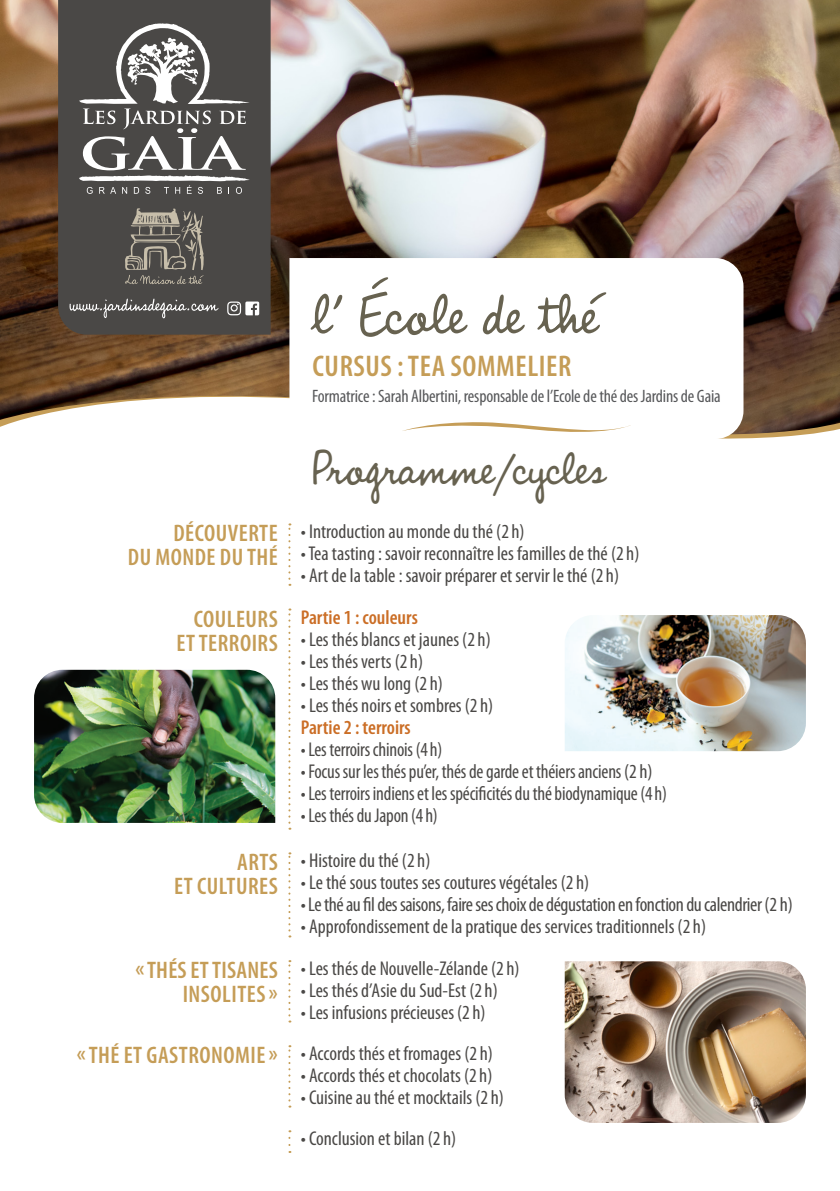
<style>
.page{position:relative;width:840px;height:1191px;background:#fff}
.page>*{position:absolute;margin:0;border:0;box-sizing:border-box;transform-origin:0 0}
.t1{font:60px "Jardins Gaia Script";color:#676250}
.t2{font:48px "Jardins Gaia Script";color:#676250}
.t3{font:600 condensed 30px "Myriad Pro";letter-spacing:.02em;color:#c59d57}
.t4{font:600 condensed 24px/24px "Myriad Pro";letter-spacing:.02em;color:#c59d57;text-align:right}
.t5{font:condensed 20px "Myriad Pro";color:#4a4846}
.t6{font:condensed 20px "Myriad Pro";color:#4a4846;scale:.96 1}
.t7{font:condensed 20px "Myriad Pro";letter-spacing:-.02em;color:#4a4846}
.t8{font:600 condensed 20px "Myriad Pro";color:#cb6e26}
.t9{font:condensed 18px "Myriad Pro";letter-spacing:-.01em;color:#57585a}
</style>
<div class="page">
<img style="left:0;top:0;width:839px;height:436px">
<div style="left:58px;top:0;width:212px;height:334px;background:#4a4846"></div>
<svg style="left:79px;top:23px;width:170px;height:171px"></svg>
<svg style="left:69px;top:298px;width:149px;height:20px;background:#656462"></svg>
<svg style="left:227px;top:301px;width:32px;height:14px"></svg>
<svg style="left:125px;top:208px;width:79px;height:76px;background:#6d6962"></svg>
<svg style="left:289px;top:258px;width:454px;height:181px"></svg>
<svg style="left:401px;top:420px;width:229px;height:17px"></svg>
<svg style="left:288px;top:523px;width:2px;height:63px"></svg>
<svg style="left:288px;top:608px;width:2px;height:221px"></svg>
<svg style="left:288px;top:852px;width:2px;height:85px"></svg>
<svg style="left:288px;top:960px;width:2px;height:62px"></svg>
<svg style="left:288px;top:1045px;width:2px;height:62px"></svg>
<svg style="left:288px;top:1130px;width:2px;height:15px"></svg>
<img style="left:564px;top:961px;width:241px;height:162px">
<img style="left:34px;top:670px;width:241px;height:153px">
<img style="left:565px;top:615px;width:240px;height:136px">
<p class="t1" style="left:312px;top:277px;width:286px">l’ École de thé</p>
<p class="t3" style="left:312px;top:348px;width:260px">CURSUS : TEA SOMMELIER</p>
<p class="t9" style="left:312px;top:385px;width:410px">Formatrice : Sarah Albertini, responsable de l’Ecole de thé des Jardins de Gaia</p>
<p class="t2" style="left:312px;top:439px;width:294px">Programme/cycles</p>
<p class="t4" style="left:128px;top:521px;width:151px">DÉCOUVERTE<br>DU MONDE DU THÉ</p>
<p class="t5" style="left:300px;top:520px;width:225px">• Introduction au monde du thé (2 h)</p>
<p class="t5" style="left:300px;top:542px;width:340px">• Tea tasting : savoir reconnaître les familles de thé (2 h)</p>
<p class="t5" style="left:300px;top:564px;width:319px">• Art de la table : savoir préparer et servir le thé (2 h)</p>
<p class="t4" style="left:176px;top:606px;width:103px">COULEURS<br>ET TERROIRS</p>
<p class="t8" style="left:300px;top:604px;width:118px">Partie 1 : couleurs</p>
<p class="t5" style="left:300px;top:627px;width:191px">• Les thés blancs et jaunes (2 h)</p>
<p class="t5" style="left:300px;top:649px;width:124px">• Les thés verts (2 h)</p>
<p class="t5" style="left:300px;top:671px;width:143px">• Les thés wu long (2 h)</p>
<p class="t5" style="left:300px;top:693px;width:194px">• Les thés noirs et sombres (2 h)</p>
<p class="t8" style="left:300px;top:714px;width:111px">Partie 2 : terroirs</p>
<p class="t6" style="left:300px;top:737px;width:149px">• Les terroirs chinois (4 h)</p>
<p class="t6" style="left:300px;top:759px;width:367px">• Focus sur les thés pu’er, thés de garde et théiers anciens (2 h)</p>
<p class="t6" style="left:300px;top:781px;width:383px">• Les terroirs indiens et les spécificités du thé biodynamique (4 h)</p>
<p class="t6" style="left:300px;top:803px;width:144px">• Les thés du Japon (4 h)</p>
<p class="t4" style="left:237px;top:850px;width:42px">ARTS</p>
<p class="t4" style="left:174px;top:874px;width:105px">ET CULTURES</p>
<p class="t5" style="left:300px;top:848px;width:131px">• Histoire du thé (2 h)</p>
<p class="t5" style="left:300px;top:870px;width:290px">• Le thé sous toutes ses coutures végétales (2 h)</p>
<p class="t7" style="left:300px;top:892px;width:493px">• Le thé au fil des saisons, faire ses choix de dégustation en fonction du calendrier (2 h)</p>
<p class="t5" style="left:300px;top:914px;width:406px">• Approfondissement de la pratique des services traditionnels (2 h)</p>
<p class="t4" style="left:136px;top:957px;width:144px">«THÉS ET TISANES<br>INSOLITES»</p>
<p class="t5" style="left:300px;top:956px;width:220px">• Les thés de Nouvelle-Zélande (2 h)</p>
<p class="t5" style="left:300px;top:978px;width:198px">• Les thés d’Asie du Sud-Est (2 h)</p>
<p class="t5" style="left:300px;top:1000px;width:186px">• Les infusions précieuses (2 h)</p>
<p class="t4" style="left:77px;top:1042px;width:202px">«THÉ ET GASTRONOMIE»</p>
<p class="t5" style="left:300px;top:1041px;width:193px">• Accords thés et fromages (2 h)</p>
<p class="t5" style="left:300px;top:1063px;width:193px">• Accords thés et chocolats (2 h)</p>
<p class="t5" style="left:300px;top:1085px;width:204px">• Cuisine au thé et mocktails (2 h)</p>
<p class="t5" style="left:300px;top:1126px;width:157px">• Conclusion et bilan (2 h)</p>
</div>
